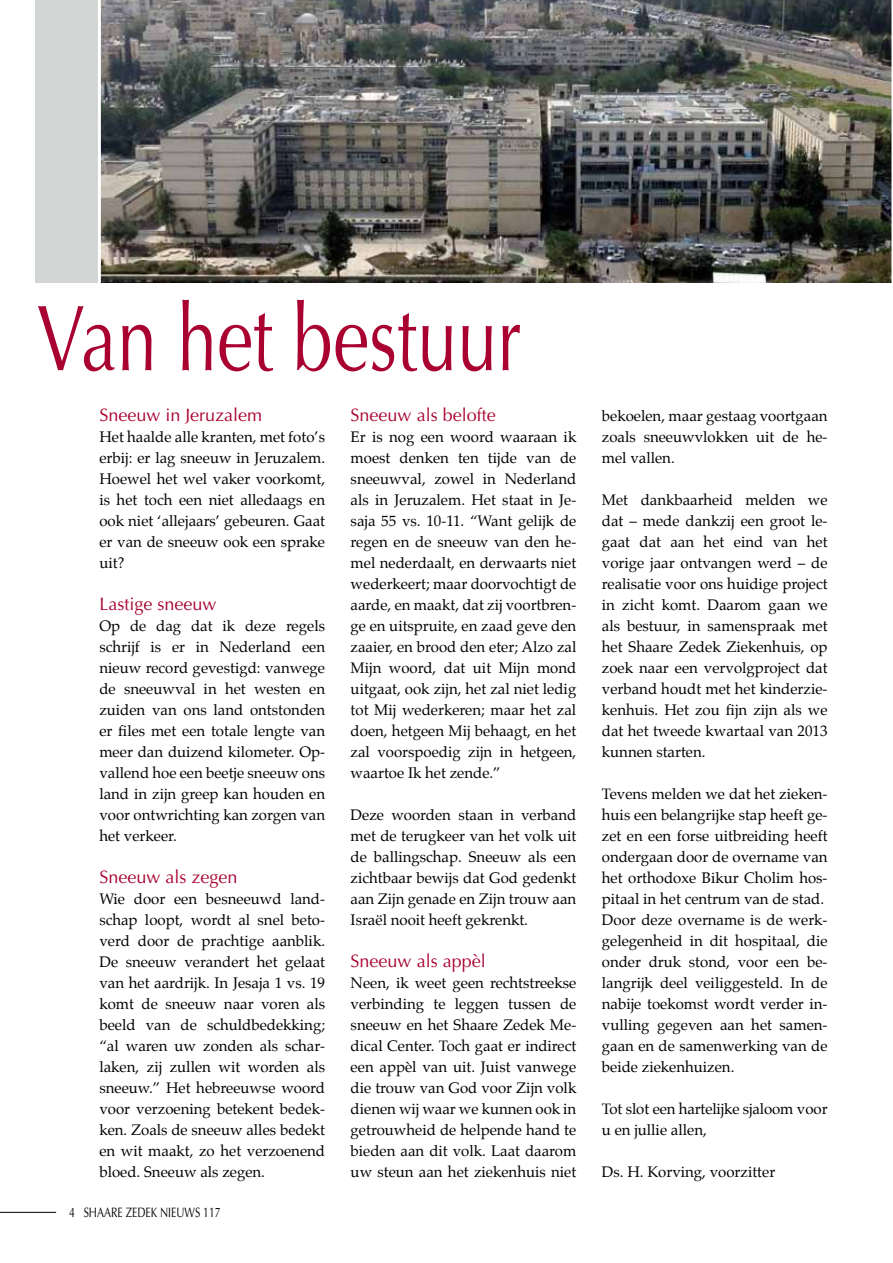
<style>
.page{position:relative;width:893px;height:1263px;background:#fff}
.page>*{position:absolute;margin:0;border:0;box-sizing:border-box;transform-origin:0 0}
.t1{font:93.6px "Optima";color:#a90230;scale:.77 1}
.t2{font:18px "Optima";color:#a90230}
.t3{font:15px/21px "Palatino";color:#000;text-align:justify}
.t4{font:13.65px "Optima";color:#000;scale:.77 1}
</style>
<div class="page">
<hr style="left:0;top:1212px;width:56px;height:1px;background:#000">
<div style="left:35px;top:0;width:858px;height:283px;background:#d1d5d4"></div>
<img style="left:101px;top:0;width:790px;height:283px">
<hr style="left:98px;top:0;width:3px;height:293px;background:#fff">
<hr style="left:891px;top:0;width:2px;height:289px;background:#fff">
<h1 class="t1" style="left:37px;top:284px;width:630px">Van het bestuur</h1>
<p class="t2" style="left:99px;top:404px;width:164px">Sneeuw in Jeruzalem</p>
<p class="t3" style="left:99px;top:426px;width:227px">Het haalde alle kranten, met foto’s erbij: er lag sneeuw in Jeruzalem.<br>Hoewel het wel vaker voorkomt, is het toch een niet alledaags en ook niet ‘allejaars’ gebeuren. Gaat er van de sneeuw ook een sprake uit?</p>
<p class="t2" style="left:99px;top:593px;width:119px">Lastige sneeuw</p>
<p class="t3" style="left:99px;top:615px;width:227px">Op de dag dat ik deze regels schrijf is er in Nederland een nieuw record gevestigd: vanwege de sneeuwval in het westen en zuiden van ons land ontstonden er files met een totale lengte van meer dan duizend kilometer. Op&shy;vallend hoe een beetje sneeuw ons land in zijn greep kan houden en voor ontwrichting kan zorgen van het verkeer.</p>
<p class="t2" style="left:99px;top:866px;width:140px">Sneeuw als zegen</p>
<p class="t3" style="left:99px;top:888px;width:227px">Wie door een besneeuwd land&shy;schap loopt, wordt al snel beto&shy;verd door de prachtige aanblik.<br>De sneeuw verandert het gelaat van het aardrijk. In Jesaja 1 vs. 19 komt de sneeuw naar voren als beeld van de schuldbedekking; “al waren uw zonden als schar&shy;laken, zij zullen wit worden als sneeuw.” Het hebreeuwse woord voor verzoening betekent bedek&shy;ken. Zoals de sneeuw alles bedekt en wit maakt, zo het verzoenend bloed. Sneeuw als zegen.</p>
<p class="t4" style="left:69px;top:1205px;width:199px">4 SHAARE ZEDEK NIEUWS 117</p>
<p class="t2" style="left:351px;top:404px;width:147px">Sneeuw als belofte</p>
<p class="t3" style="left:351px;top:426px;width:227px">Er is nog een woord waaraan ik moest denken ten tijde van de sneeuwval, zowel in Nederland als in Jeruzalem. Het staat in Je&shy;saja 55 vs. 10-11. “Want gelijk de regen en de sneeuw van den he&shy;mel nederdaalt, en derwaarts niet wederkeert; maar doorvochtigt de aarde, en maakt, dat zij voortbren&shy;ge en uitspruite, en zaad geve den zaaier, en brood den eter; Alzo zal Mijn woord, dat uit Mijn mond uitgaat, ook zijn, het zal niet ledig tot Mij wederkeren; maar het zal doen, hetgeen Mij behaagt, en het zal voorspoedig zijn in hetgeen, waartoe Ik het zende.”</p>
<p class="t3" style="left:351px;top:804px;width:227px">Deze woorden staan in verband met de terugkeer van het volk uit de ballingschap. Sneeuw als een zichtbaar bewijs dat God gedenkt aan Zijn genade en Zijn trouw aan Israël nooit heeft gekrenkt.</p>
<p class="t2" style="left:351px;top:950px;width:137px">Sneeuw als appèl</p>
<p class="t3" style="left:351px;top:972px;width:227px">Neen, ik weet geen rechtstreekse verbinding te leggen tussen de sneeuw en het Shaare Zedek Me&shy;dical Center. Toch gaat er indirect een appèl van uit. Juist vanwege die trouw van God voor Zijn volk dienen wij waar we kunnen ook in getrouwheid de helpende hand te bieden aan dit volk. Laat daarom uw steun aan het ziekenhuis niet</p>
<p class="t3" style="left:602px;top:405px;width:227px">bekoelen, maar gestaag voortgaan zoals sneeuwvlokken uit de he&shy;mel vallen.</p>
<p class="t3" style="left:602px;top:489px;width:227px">Met dankbaarheid melden we dat – mede dankzij een groot le&shy;gaat dat aan het eind van het vorige jaar ontvangen werd – de realisatie voor ons huidige project in zicht komt. Daarom gaan we als bestuur, in samenspraak met het Shaare Zedek Ziekenhuis, op zoek naar een vervolgproject dat verband houdt met het kinderzie&shy;kenhuis. Het zou fijn zijn als we dat het tweede kwartaal van 2013 kunnen starten.</p>
<p class="t3" style="left:602px;top:783px;width:227px;text-align:left">Tevens melden we dat het zieken&shy;huis een belangrijke stap heeft ge&shy;zet en een forse uitbreiding heeft ondergaan door de overname van het orthodoxe Bikur Cholim hos&shy;pitaal in het centrum van de stad.<br>Door deze overname is de werk&shy;gelegenheid in dit hospitaal, die onder druk stond, voor een be&shy;langrijk deel veiliggesteld. In de nabije toekomst wordt verder in&shy;vulling gegeven aan het samen&shy;gaan en de samenwerking van de beide ziekenhuizen.</p>
<p class="t3" style="left:602px;top:1098px;width:227px">Tot slot een hartelijke sjaloom voor u en jullie allen,</p>
<p class="t3" style="left:602px;top:1161px;width:175px">Ds. H. Korving, voorzitter</p>
</div>
